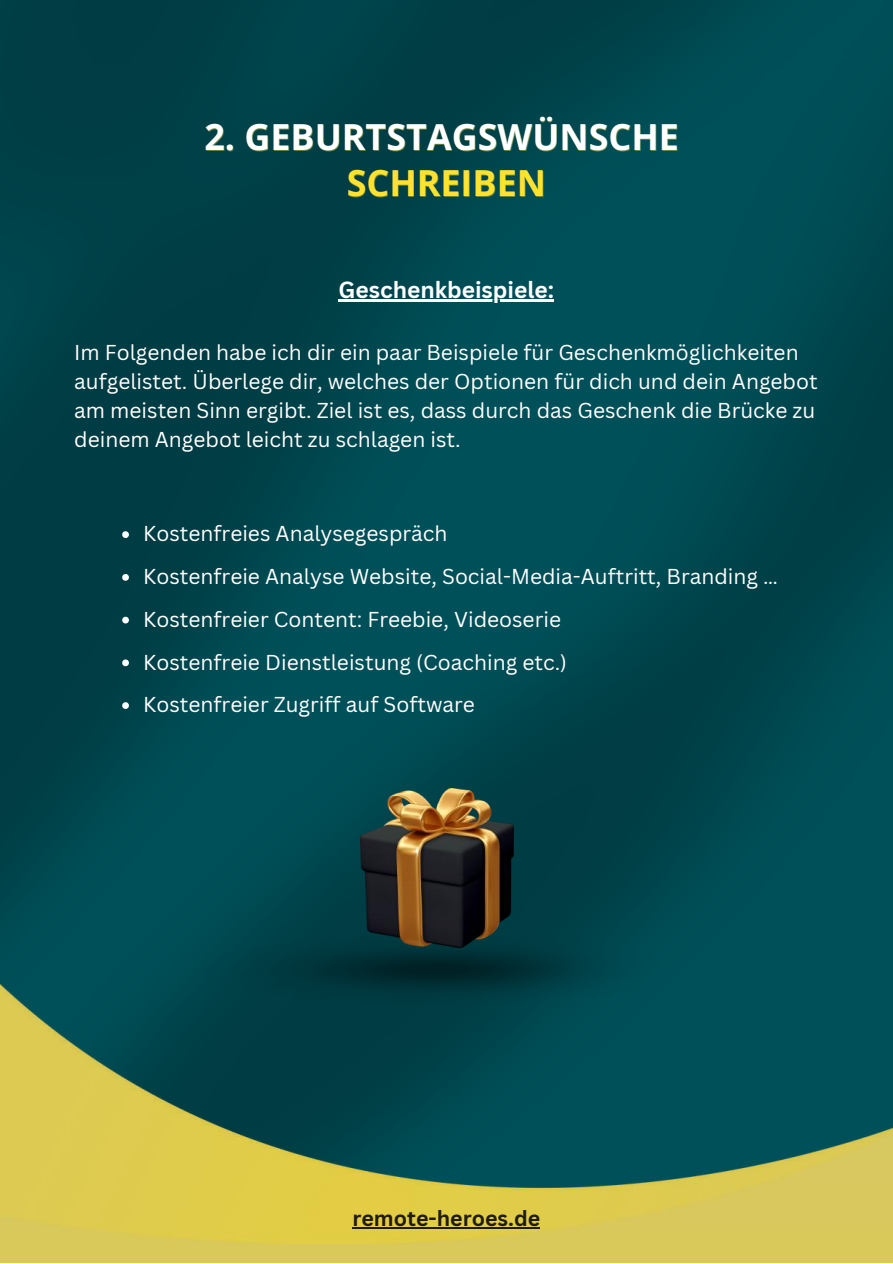
<style>
.page{position:relative;width:893px;height:1264px;background:#fff}
.page>*{position:absolute;margin:0;border:0;box-sizing:border-box;transform-origin:0 0}
.t1{font:700 35.85px "Open Sans";color:#fff}
.t2{font:700 35.85px "Open Sans";color:#ffe231}
.t3{font:700 22.8px "Canva Sans";color:#fff}
.t4{font:700 21.3px "Canva Sans";color:#000}
.t5{font:21px/42.8px "Canva Sans";color:#fff}
</style>
<div class="page">
<img style="left:0;top:0;width:892px;height:984px">
<img style="left:0;top:984px;width:892px;height:278px">
<img style="left:155px;top:927px;width:564px;height:84px">
<img style="left:360px;top:788px;width:153px;height:159px">
<svg style="left:122px;top:531px;width:7px;height:7px"></svg>
<svg style="left:122px;top:574px;width:7px;height:6px"></svg>
<svg style="left:122px;top:616px;width:7px;height:7px"></svg>
<svg style="left:122px;top:659px;width:7px;height:7px"></svg>
<svg style="left:122px;top:702px;width:7px;height:7px"></svg>
<hr style="left:352px;top:1226px;width:188px;height:2px;background:#000">
<hr style="left:338px;top:300px;width:216px;height:2px;background:#fff">
<h1 class="t1" style="left:204px;top:112px;width:476px">2. GEBURTSTAGSWÜNSCHE</h1>
<h1 class="t2" style="left:346px;top:158px;width:201px">SCHREIBEN</h1>
<p class="t3" style="left:338px;top:273px;width:217px">Geschenkbeispiele:</p>
<p class="t5" style="left:74px;top:337px;width:745px;line-height:29.2px">Im Folgenden habe ich dir ein paar Beispiele für Geschenkmöglichkeiten aufgelistet. Überlege dir, welches der Optionen für dich und dein Angebot am meisten Sinn ergibt. Ziel ist es, dass durch das Geschenk die Brücke zu deinem Angebot leicht zu schlagen ist.</p>
<p class="t5" style="left:143px;top:512px;width:636px">Kostenfreies Analysegespräch<br>Kostenfreie Analyse Website, Social-Media-Auftritt, Branding … Kostenfreier Content: Freebie, Videoserie<br>Kostenfreie Dienstleistung (Coaching etc.)<br>Kostenfreier Zugriff auf Software</p>
<p class="t4" style="left:352px;top:1203px;width:189px">remote-heroes.de</p>
</div>
